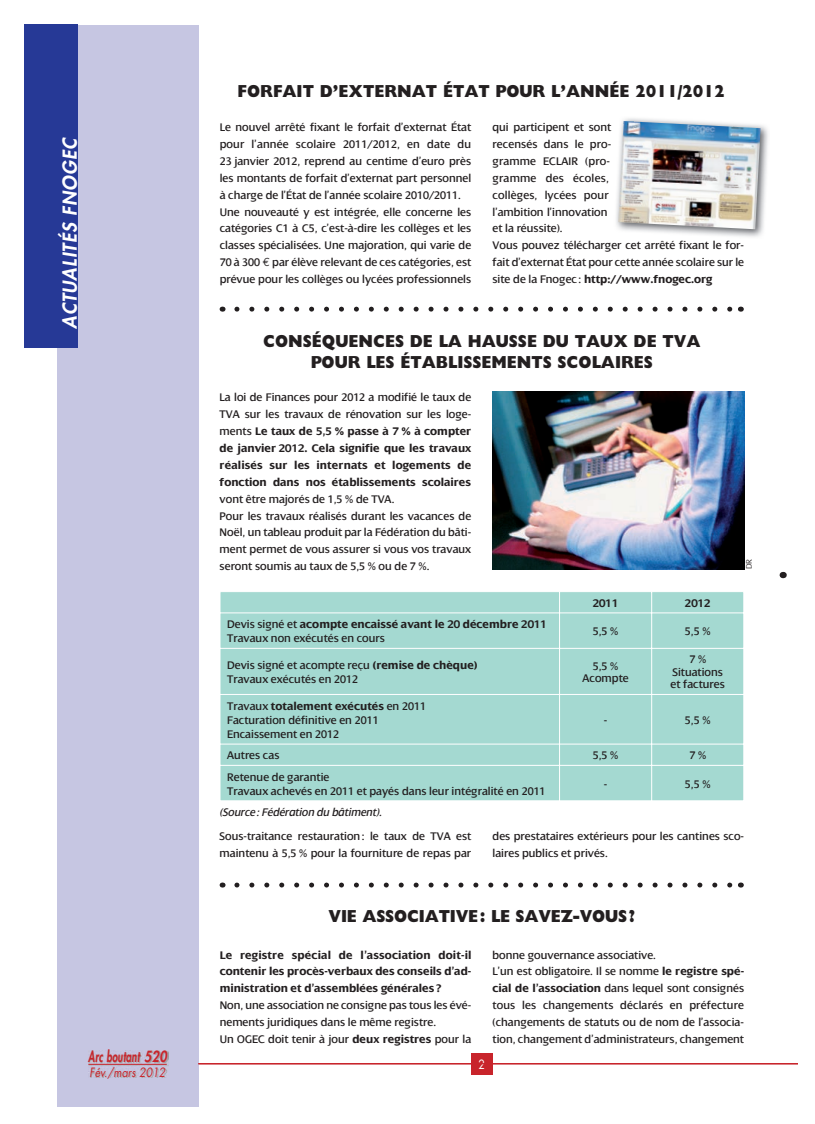
<style>
.page{position:relative;width:815px;height:1124px;background:#fff}
.page>*{position:absolute;margin:0;border:0;box-sizing:border-box;transform-origin:0 0}
.t1{font:italic 800 18.75px "Futura CE";color:#fff}
.t2{font:800 17.5px/21px "Gill Sans";color:#231f20;text-align:center;scale:.9 1}
.t3{font:italic 800 15px "Futura CE";letter-spacing:.02em;color:#c8242b;scale:.65 1}
.t4{font:italic 12.5px "Futura CE";color:#c8242b;scale:.85 1}
.t5{font:12.5px "Futura";color:#fff;scale:.85 1}
.t6{font:11.88px/16.9px "Dialog";color:#231f20}
.t7{font:700 11.88px/16.9px "Dialog";color:#231f20;text-align:justify}
.t8{font:italic 11.88px "Dialog";color:#231f20}
.t9{font:300 8.75px "Dialog";color:#231f20}
.s1{font-family:"Euro Mono"}
.s2{font-weight:700}
.s3{font-weight:400}
</style>
<div class="page">
<div style="left:57px;top:25px;width:141px;height:1080px;background:#c6c6e2"></div>
<div style="left:25px;top:25px;width:53px;height:323px;background:#263996"></div>
<div style="left:471px;top:1052px;width:22px;height:22px;background:#c8242b"></div>
<img style="left:89px;top:1050px;width:79px;height:27px">
<hr style="left:88px;top:1063px;width:79px;height:1px;background:#c8242b">
<hr style="left:198px;top:1062px;width:582px;height:2px;background:#c8242b">
<svg style="left:780px;top:1063px;width:17px;height:1px"></svg>
<img style="left:616px;top:118px;width:152px;height:119px">
<img style="left:618px;top:121px;width:143px;height:108px">
<svg style="left:237px;top:306px;width:496px;height:5px"></svg>
<img style="left:493px;top:392px;width:251px;height:177px">
<div style="left:221px;top:592px;width:522px;height:208px;background:#a4d9d1"></div>
<svg style="left:220px;top:592px;width:1px;height:20px"></svg>
<svg style="left:559px;top:592px;width:1px;height:20px"></svg>
<svg style="left:651px;top:592px;width:1px;height:20px"></svg>
<svg style="left:743px;top:592px;width:1px;height:20px"></svg>
<hr style="left:220px;top:612px;width:340px;height:1px;background:#fff">
<hr style="left:560px;top:612px;width:92px;height:1px;background:#fff">
<hr style="left:559px;top:613px;width:1px;height:35px;background:#fff">
<hr style="left:652px;top:612px;width:92px;height:1px;background:#fff">
<hr style="left:651px;top:613px;width:1px;height:35px;background:#fff">
<hr style="left:220px;top:648px;width:340px;height:1px;background:#fff">
<hr style="left:560px;top:648px;width:92px;height:1px;background:#fff">
<hr style="left:559px;top:648px;width:1px;height:46px;background:#fff">
<hr style="left:652px;top:648px;width:92px;height:1px;background:#fff">
<hr style="left:651px;top:648px;width:1px;height:46px;background:#fff">
<hr style="left:220px;top:694px;width:340px;height:1px;background:#fff">
<hr style="left:560px;top:694px;width:92px;height:1px;background:#fff">
<hr style="left:559px;top:694px;width:1px;height:49px;background:#fff">
<hr style="left:652px;top:694px;width:92px;height:1px;background:#fff">
<hr style="left:651px;top:694px;width:1px;height:49px;background:#fff">
<hr style="left:220px;top:743px;width:340px;height:1px;background:#fff">
<svg style="left:220px;top:745px;width:1px;height:20px"></svg>
<hr style="left:560px;top:743px;width:92px;height:1px;background:#fff">
<svg style="left:559px;top:744px;width:1px;height:21px"></svg>
<hr style="left:652px;top:743px;width:92px;height:1px;background:#fff">
<svg style="left:651px;top:744px;width:1px;height:21px"></svg>
<svg style="left:743px;top:745px;width:1px;height:20px"></svg>
<hr style="left:220px;top:765px;width:340px;height:1px;background:#fff">
<hr style="left:560px;top:765px;width:92px;height:1px;background:#fff">
<hr style="left:559px;top:765px;width:1px;height:35px;background:#fff">
<hr style="left:652px;top:765px;width:92px;height:1px;background:#fff">
<hr style="left:651px;top:765px;width:1px;height:35px;background:#fff">
<svg style="left:237px;top:882px;width:496px;height:5px"></svg>
<h1 class="t1" style="left:56px;top:329px;width:193px;rotate:-90deg">ACTUALITÉS FNOGEC</h1>
<p class="t3" style="left:88px;top:1045px;width:122px">Arc boutant 520</p>
<p class="t4" style="left:90px;top:1064px;width:91px">Fév./mars 2012</p>
<h2 class="t2" style="left:238px;top:81px;width:543px">FORFAIT D’EXTERNAT ÉTAT POUR L’ANNÉE 2011/2012</h2>
<p class="t6" style="left:220px;top:120px;width:253px">Le nouvel arrêté fixant le forfait d’externat État pour l’année scolaire 2011/2012, en date du 23 janvier 2012, reprend au centime d’euro près les montants de forfait d’externat part personnel à charge de l’État de l’année scolaire 2010/2011.<br>Une nouveauté y est intégrée, elle concerne les catégories C1 à C5, c’est-à-dire les collèges et les classes spécialisées. Une majoration, qui varie de 70 à 300 <span class="s1">€</span> par élève relevant de ces catégories, est prévue pour les collèges ou lycées professionnels</p>
<p class="t6" style="left:493px;top:120px;width:253px">qui participent et sont<br>recensés dans le pro-<br>gramme ECLAIR (pro-<br>gramme des écoles,<br>collèges, lycées pour<br>l’ambition l’innovation<br>et la réussite).<br>Vous pouvez télécharger cet arrêté fixant le for&shy;fait d’externat État pour cette année scolaire sur le site de la Fnogec : <span class="s2">http://www.fnogec.org</span></p>
<h2 class="t2" style="left:263px;top:330px;width:487px">CONSÉQUENCES DE LA HAUSSE DU TAUX DE TVA<br>POUR LES ÉTABLISSEMENTS SCOLAIRES</h2>
<p class="t7" style="left:220px;top:390px;width:253px"><span class="s3">La loi de Finances pour 2012 a modifié le taux de TVA sur les travaux de rénovation sur les loge&shy;ments</span> Le taux de 5,5 % passe à 7 % à compter de janvier 2012. Cela signifie que les travaux réalisés sur les internats et logements de fonction dans nos établissements scolaires</p>
<p class="t6" style="left:220px;top:491px;width:253px">vont être majorés de 1,5 % de TVA.<br>Pour les travaux réalisés durant les vacances de Noël, un tableau produit par la Fédération du bâti&shy;ment permet de vous assurer si vous vos travaux seront soumis au taux de 5,5 % ou de 7 %.</p>
<p class="t7" style="left:593px;top:595px;width:27px">2011</p>
<p class="t7" style="left:685px;top:595px;width:27px">2012</p>
<p class="t6" style="left:227px;top:618px;width:321px;line-height:13.8px">Devis signé et <span class="s2">acompte encaissé avant le 20 décembre 2011<br></span>Travaux non exécutés en cours</p>
<p class="t6" style="left:593px;top:624px;width:27px">5,5 %</p>
<p class="t6" style="left:685px;top:624px;width:27px">5,5 %</p>
<p class="t6" style="left:227px;top:659px;width:252px;line-height:13.8px">Devis signé et acompte reçu <span class="s2">(remise de chèque)<br></span>Travaux exécutés en 2012</p>
<p class="t6" style="left:583px;top:660px;width:48px;line-height:12.5px;text-align:center">5,5 %<br>Acompte</p>
<p class="t6" style="left:671px;top:654px;width:56px;line-height:12.5px;text-align:center">7 %<br>Situations et factures</p>
<p class="t6" style="left:227px;top:700px;width:200px;line-height:13.8px">Travaux <span class="s2">totalement exécutés</span> en 2011<br>Facturation définitive en 2011<br>Encaissement en 2012</p>
<p class="t6" style="left:604px;top:712px;width:5px">-</p>
<p class="t6" style="left:685px;top:712px;width:27px">5,5 %</p>
<p class="t9" style="left:746px;top:569px;width:12px;rotate:-90deg">DR</p>
<p class="t6" style="left:227px;top:748px;width:54px">Autres cas</p>
<p class="t6" style="left:593px;top:748px;width:27px">5,5 %</p>
<p class="t6" style="left:689px;top:748px;width:18px">7 %</p>
<p class="t6" style="left:227px;top:771px;width:320px;line-height:13.8px">Retenue de garantie<br>Travaux achevés en 2011 et payés dans leur intégralité en 2011</p>
<p class="t6" style="left:604px;top:776px;width:5px">-</p>
<p class="t6" style="left:685px;top:776px;width:27px">5,5 %</p>
<p class="t8" style="left:220px;top:807px;width:164px">(Source : Fédération du bâtiment).</p>
<p class="t6" style="left:220px;top:829px;width:253px">Sous-traitance restauration : le taux de TVA est maintenu à 5,5 % pour la fourniture de repas par</p>
<p class="t6" style="left:493px;top:829px;width:253px">des prestataires extérieurs pour les cantines sco&shy;laires publics et privés.</p>
<h2 class="t2" style="left:329px;top:905px;width:342px">VIE ASSOCIATIVE : LE SAVEZ-VOUS ?</h2>
<p class="t6" style="left:493px;top:947px;width:253px">bonne gouvernance associative.<br>L’un est obligatoire. Il se nomme <span class="s2">le registre spé&shy;cial de l’association</span> dans lequel sont consignés tous les changements déclarés en préfecture (changements de statuts ou de nom de l’associa&shy;tion, changement d’administrateurs, changement</p>
<p class="t7" style="left:220px;top:947px;width:253px">Le registre spécial de l’association doit-il contenir les procès-verbaux des conseils d’ad&shy;ministration et d’assemblées générales ?</p>
<p class="t6" style="left:220px;top:997px;width:253px">Non, une association ne consigne pas tous les évé&shy;nements juridiques dans le même registre.<br>Un OGEC doit tenir à jour <span class="s2">deux registres</span> pour la</p>
<p class="t5" style="left:479px;top:1055px;width:9px">2</p>
</div>
